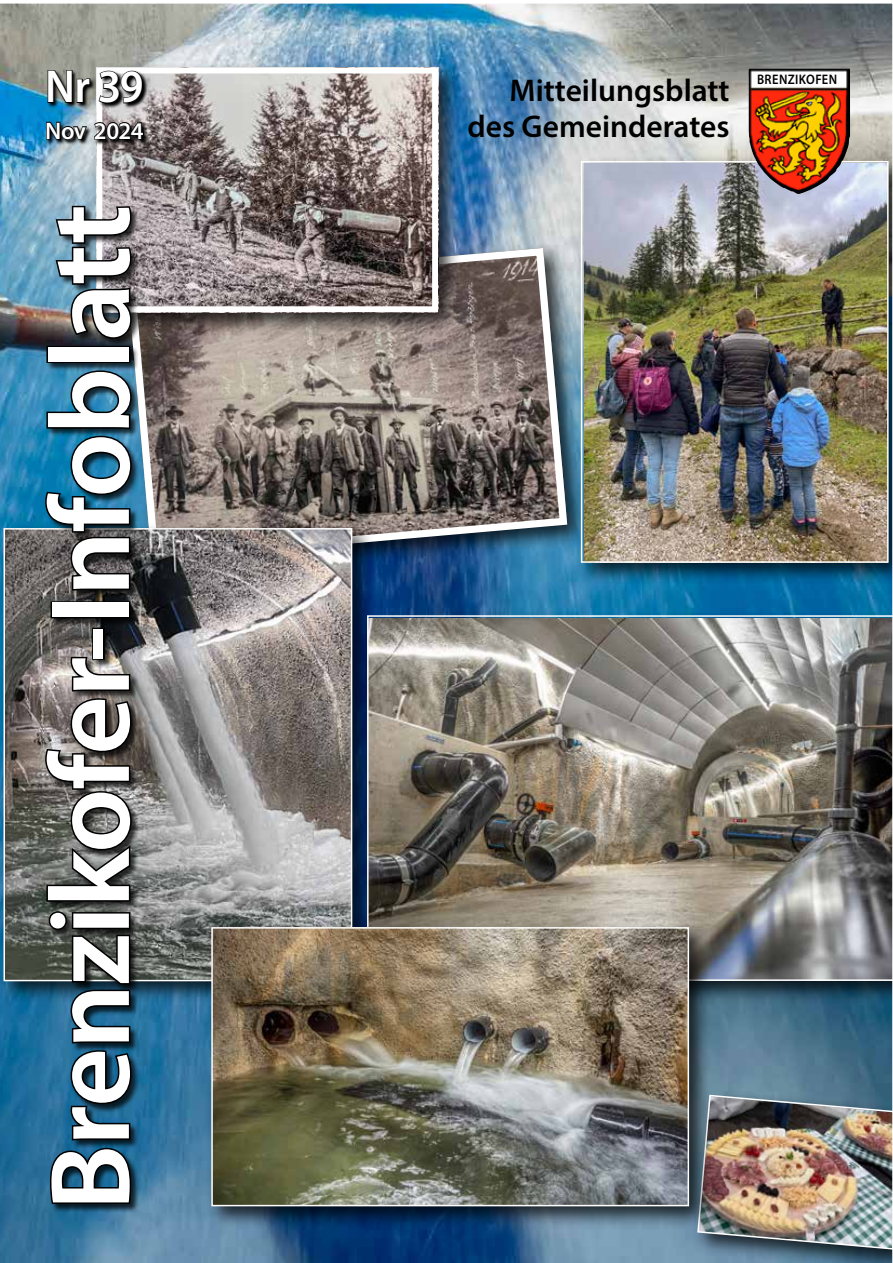
<style>
.page{position:relative;width:893px;height:1263px;background:#fff}
.page>*{position:absolute;margin:0;border:0;box-sizing:border-box;transform-origin:0 0}
.t1{font:600 114px "Myriad Pro";letter-spacing:-.01em;color:#fff}
.t2{font:600 46.5px "Myriad Pro";color:#fff;scale:.95 1}
.t3{font:600 31.5px/36px "Myriad Pro";color:#000;text-align:right}
.t4{font:600 24px "Myriad Pro";letter-spacing:-.025em;color:#fff}
.t5{font:600 13.8px "Myriad Pro";letter-spacing:.035em;color:#000;scale:.9 1}
</style>
<div class="page">
<img style="left:0;top:3px;width:893px;height:1260px">
<h2 class="t2" style="left:45px;top:57px;width:105px">Nr 39</h2>
<p class="t4" style="left:45px;top:115px;width:100px">Nov 2024</p>
<h1 class="t1" style="left:18px;top:1210px;width:1008px;rotate:-90deg">Brenzikofer-Infoblatt</h1>
<p class="t3" style="left:467px;top:71px;width:264px">Mitteilungsblatt des Gemeinderates</p>
<p class="t5" style="left:757px;top:70px;width:91px">BRENZIKOFEN</p>
</div>
